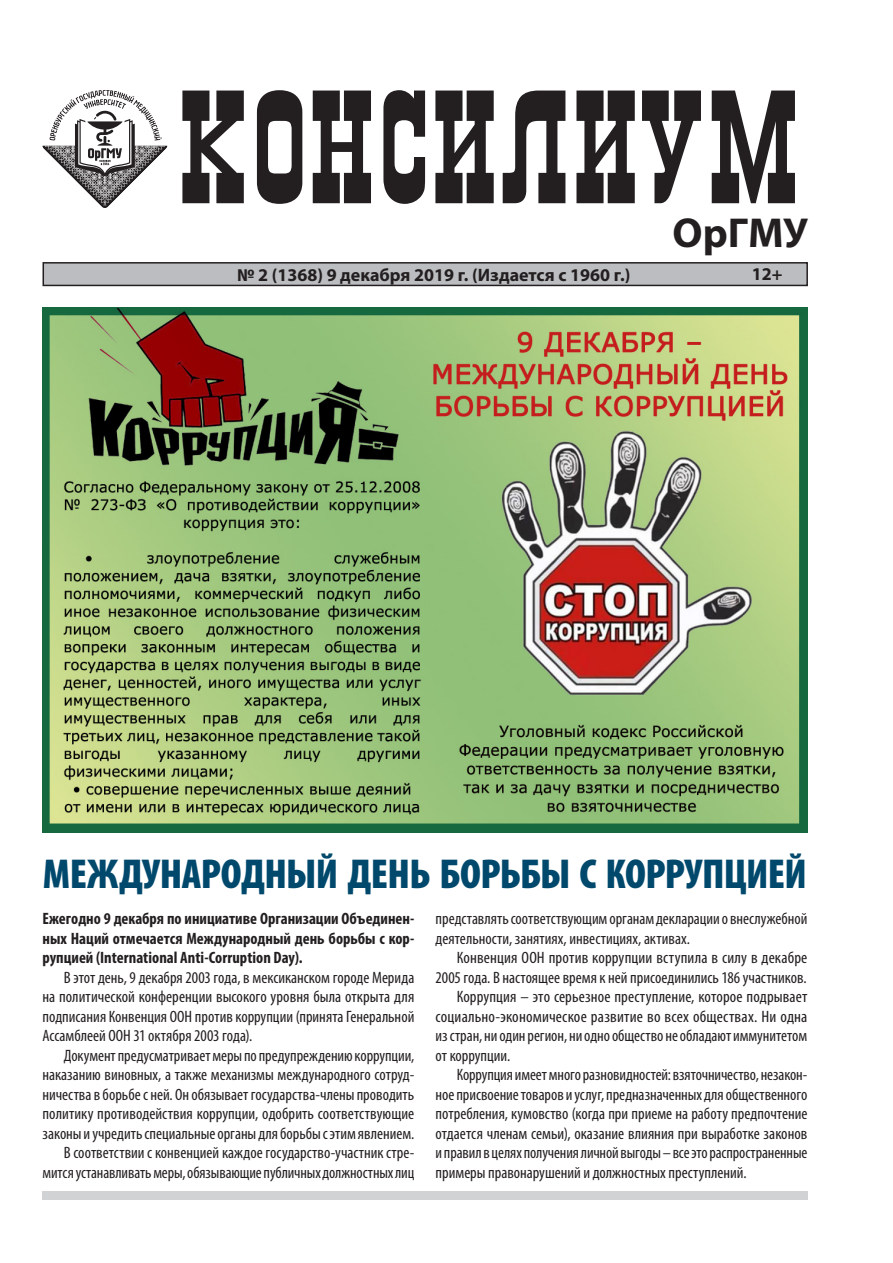
<style>
.page{position:relative;width:893px;height:1263px;background:#fff}
.page>*{position:absolute;margin:0;border:0;box-sizing:border-box;transform-origin:0 0}
.Заголовок{font:900 condensed 42px "Myriad Pro";letter-spacing:-.015em;color:#00496c}
.t1{font:700 42px "Myriad Pro";letter-spacing:-.005em;color:#231f20}
.Main_Text{font:700 18px "Myriad Pro";color:#231f20}
.Статья{font:condensed 16.5px/19.5px "Myriad Pro";color:#231f20;text-align:justify}
.Статья_начало{font:700 condensed 16.5px/19.5px "Myriad Pro";color:#231f20;text-align:justify}
</style>
<div class="page">
<div style="left:42px;top:1191px;width:765px;height:9px;background:#d1d2d4"></div>
<img style="left:42px;top:308px;width:766px;height:524px">
<svg style="left:182px;top:90px;width:613px;height:114px;fill:#231f20"></svg>
<div style="left:43px;top:263px;width:764px;height:22px;background:#bcbdc0"></div>
<div style="left:43px;top:262px;width:765px;height:24px;border:2px solid #231f20"></div>
<svg style="left:42px;top:90px;width:126px;height:118px"></svg>
<p class="t1" style="left:673px;top:205px;width:137px">ОрГМУ</p>
<p class="Main_Text" style="left:237px;top:263px;width:395px">№ 2 (1368) 9 декабря 2019 г. (Издается с 1960 г.)</p>
<p class="Main_Text" style="left:752px;top:262px;width:32px">12+</p>
<p class="Заголовок" style="left:43px;top:847px;width:766px">МЕЖДУНАРОДНЫЙ ДЕНЬ БОРЬБЫ С КОРРУПЦИЕЙ</p>
<p class="Статья_начало" style="left:43px;top:909px;width:373px">Ежегодно 9 декабря по инициативе Организации Объединен&shy;ных Наций отмечается Международный день борьбы с кор&shy;рупцией (International Anti-Corruption Day).</p>
<p class="Статья" style="left:43px;top:967px;width:373px;text-indent:21px">В этот день, 9 декабря 2003 года, в мексиканском городе Мерида на политической конференции высокого уровня была открыта для подписания Конвенция ООН против коррупции (принята Генеральной Ассамблеей ООН 31 октября 2003 года).</p>
<p class="Статья" style="left:43px;top:1045px;width:373px;text-indent:21px">Документ предусматривает меры по предупреждению коррупции, наказанию виновных, а также механизмы международного сотруд&shy;ничества в борьбе с ней. Он обязывает государства-члены проводить политику противодействия коррупции, одобрить соответствующие законы и учредить специальные органы для борьбы с этим явлением.</p>
<p class="Статья" style="left:43px;top:1143px;width:373px;text-align:right">В соответствии с конвенцией каждое государство-участник стре&shy;мится устанавливать меры, обязывающие публичных должностных лиц</p>
<p class="Статья" style="left:436px;top:909px;width:373px">представлять соответствующим органам декларации о внеслужебной деятельности, занятиях, инвестициях, активах.</p>
<p class="Статья" style="left:436px;top:948px;width:373px;text-align:right">Конвенция ООН против коррупции вступила в силу в декабре<br>2005 года. В настоящее время к ней присоединились 186 участников.</p>
<p class="Статья" style="left:436px;top:987px;width:373px;text-indent:21px">Коррупция – это серьезное преступление, которое подрывает социально-экономическое развитие во всех обществах. Ни одна из стран, ни один регион, ни одно общество не обладают иммунитетом от коррупции.</p>
<p class="Статья" style="left:436px;top:1065px;width:373px;text-indent:21px">Коррупция имеет много разновидностей: взяточничество, незакон&shy;ное присвоение товаров и услуг, предназначенных для общественного потребления, кумовство (когда при приеме на работу предпочтение отдается членам семьи), оказание влияния при выработке законов и правил в целях получения личной выгоды – все это распространенные примеры правонарушений и должностных преступлений.</p>
</div>
